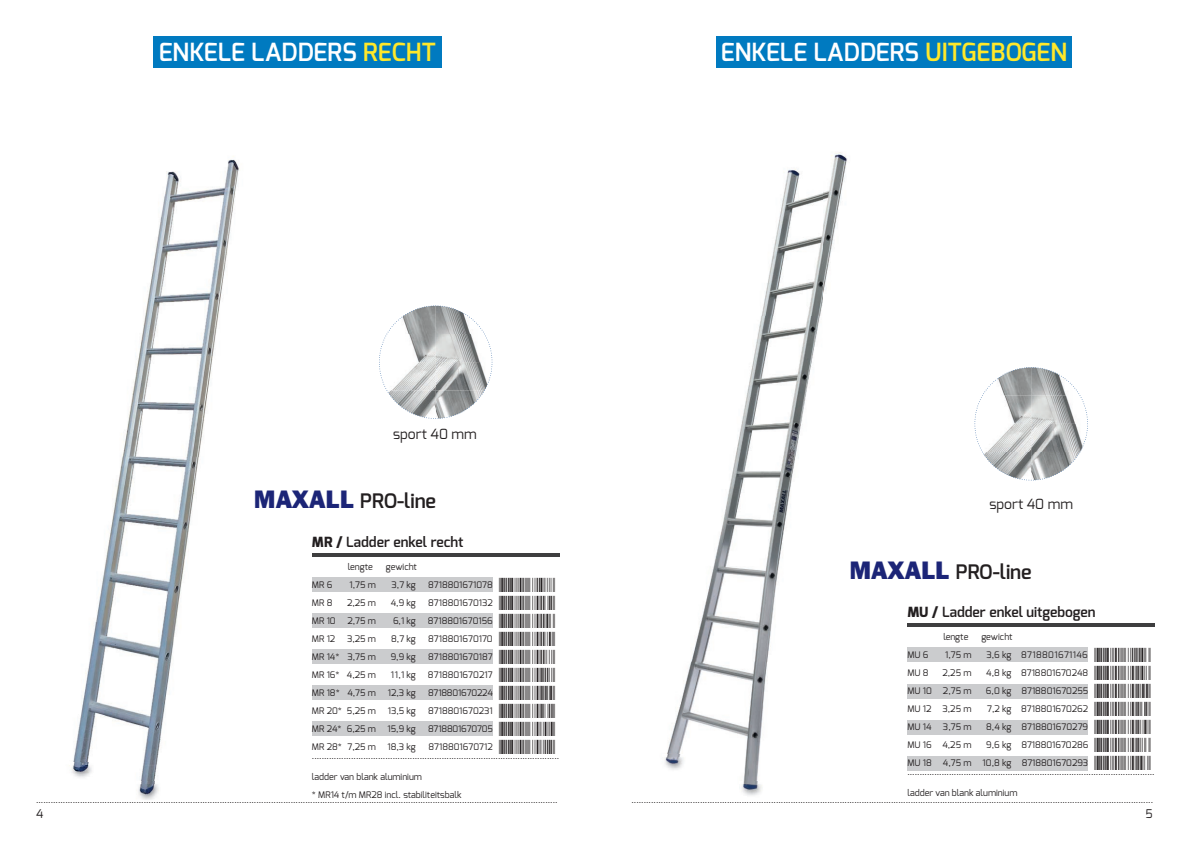
<style>
.page{position:relative;width:1191px;height:842px;background:#fff}
.page>*{position:absolute;margin:0;border:0;box-sizing:border-box;transform-origin:0 0}
.t1{font:600 25px "Exo";color:#fff}
.t2{font:600 20px "Exo";color:#231f20}
.t3{font:600 14px "Exo";color:#231f20}
.t4{font:14px "Exo";color:#231f20}
.t5{font:12px "Exo";color:#231f20}
.t6{font:9px/18px "Exo";color:#231f20}
.t7{font:9px "Exo";letter-spacing:-.02em;color:#231f20}
.t8{font:9px "Exo";letter-spacing:.04em;color:#231f20}
.s1{color:#ffe82a}
.s2{font-family:"Franklin Gothic";font-weight:800;font-size:26px;color:#1c2577}
.s3{font-weight:800}
</style>
<div class="page">
<div style="left:312px;top:577px;width:181px;height:14px;background:#cbccce"></div>
<div style="left:312px;top:613px;width:181px;height:14px;background:#cbccce"></div>
<div style="left:312px;top:649px;width:181px;height:14px;background:#cbccce"></div>
<div style="left:312px;top:685px;width:181px;height:14px;background:#cbccce"></div>
<div style="left:312px;top:721px;width:181px;height:14px;background:#cbccce"></div>
<hr style="left:312px;top:553px;width:247px;height:3px;background:#3e3e3f">
<svg style="left:379px;top:305px;width:113px;height:114px"></svg>
<img style="left:73px;top:156px;width:167px;height:628px">
<img style="left:73px;top:763px;width:21px;height:2px">
<img style="left:69px;top:765px;width:30px;height:16px">
<img style="left:138px;top:784px;width:21px;height:15px">
<div style="left:153px;top:36px;width:288px;height:32px;background:#007ac0"></div>
<div style="left:907px;top:648px;width:181px;height:14px;background:#cbccce"></div>
<div style="left:907px;top:684px;width:181px;height:14px;background:#cbccce"></div>
<div style="left:907px;top:720px;width:181px;height:14px;background:#cbccce"></div>
<div style="left:907px;top:756px;width:181px;height:14px;background:#cbccce"></div>
<hr style="left:907px;top:623px;width:248px;height:3px;background:#3e3e3f">
<svg style="left:974px;top:367px;width:114px;height:113px"></svg>
<img style="left:667px;top:152px;width:181px;height:629px">
<img style="left:743px;top:781px;width:15px;height:3px">
<img style="left:742px;top:784px;width:20px;height:12px">
<img style="left:667px;top:754px;width:18px;height:3px">
<img style="left:665px;top:757px;width:31px;height:21px">
<div style="left:716px;top:36px;width:356px;height:32px;background:#007ac0"></div>
<h1 class="t1" style="left:159px;top:36px;width:279px">ENKELE LADDERS <span class="s1">RECHT</span></h1>
<h1 class="t1" style="left:721px;top:36px;width:348px">ENKELE LADDERS <span class="s1">UITGEBOGEN</span></h1>
<h3 class="t4" style="left:393px;top:425px;width:85px">sport 40 mm</h3>
<h2 class="t2" style="left:254px;top:488px;width:184px"><span class="s2">MAXALL</span> PRO-line</h2>
<h3 class="t3" style="left:312px;top:533px;width:153px"><span class="s3">MR /</span> Ladder enkel recht</h3>
<p class="t6" style="left:348px;top:557px;width:26px">lengte</p>
<p class="t6" style="left:386px;top:557px;width:33px">gewicht</p>
<p class="t6" style="left:312px;top:575px;width:22px">MR 6</p>
<p class="t6" style="left:349px;top:575px;width:28px">1,75 m</p>
<p class="t6" style="left:391px;top:575px;width:26px">3,7 kg</p>
<p class="t6" style="left:428px;top:575px;width:78px">8718801671078 ★</p>
<p class="t6" style="left:312px;top:593px;width:22px">MR 8</p>
<p class="t6" style="left:347px;top:593px;width:30px">2,25 m</p>
<p class="t6" style="left:391px;top:593px;width:27px">4,9 kg</p>
<p class="t6" style="left:428px;top:593px;width:78px">8718801670132 ★</p>
<p class="t6" style="left:312px;top:611px;width:25px">MR 10</p>
<p class="t6" style="left:347px;top:611px;width:30px">2,75 m</p>
<p class="t6" style="left:393px;top:611px;width:24px">6,1 kg</p>
<p class="t6" style="left:428px;top:611px;width:79px">8718801670156 ★</p>
<p class="t6" style="left:312px;top:629px;width:25px">MR 12</p>
<p class="t6" style="left:347px;top:629px;width:30px">3,25 m</p>
<p class="t6" style="left:391px;top:629px;width:26px">8,7 kg</p>
<p class="t6" style="left:428px;top:629px;width:78px">8718801670170 ★</p>
<p class="t6" style="left:312px;top:647px;width:65px">MR 14* 3,75 m</p>
<p class="t6" style="left:391px;top:647px;width:27px">9,9 kg</p>
<p class="t6" style="left:428px;top:647px;width:78px">8718801670187 ★</p>
<p class="t6" style="left:312px;top:665px;width:66px">MR 16* 4,25 m</p>
<p class="t6" style="left:391px;top:665px;width:27px">11,1 kg</p>
<p class="t6" style="left:428px;top:665px;width:79px">8718801670217 ★</p>
<p class="t6" style="left:312px;top:683px;width:65px">MR 18* 4,75 m</p>
<p class="t6" style="left:388px;top:683px;width:30px">12,3 kg</p>
<p class="t7" style="left:428px;top:686px;width:79px">8718801670224 ★</p>
<p class="t6" style="left:312px;top:701px;width:66px">MR 20* 5,25 m</p>
<p class="t6" style="left:388px;top:701px;width:30px">13,5 kg</p>
<p class="t6" style="left:428px;top:701px;width:78px">8718801670231 ★</p>
<p class="t6" style="left:312px;top:719px;width:66px">MR 24* 6,25 m</p>
<p class="t6" style="left:387px;top:719px;width:30px">15,9 kg</p>
<p class="t7" style="left:428px;top:722px;width:78px">8718801670705 ★</p>
<p class="t6" style="left:312px;top:737px;width:66px">MR 28* 7,25 m</p>
<p class="t6" style="left:387px;top:737px;width:30px">18,3 kg</p>
<p class="t6" style="left:312px;top:742px;width:249px;line-height:9px;text-indent:117px">8718801670712 ★ .....................................................................................................</p>
<p class="t6" style="left:312px;top:767px;width:151px">ladder van blank aluminium<br>* MR14 t/m MR28 incl. stabiliteitsbalk</p>
<p class="t6" style="left:36px;top:791px;width:523px">.....................................................................................................................................................................................................................</p>
<h3 class="t4" style="left:989px;top:495px;width:85px">sport 40 mm</h3>
<h2 class="t2" style="left:849px;top:559px;width:184px"><span class="s2">MAXALL</span> PRO-line</h2>
<h3 class="t3" style="left:907px;top:603px;width:189px"><span class="s3">MU /</span> Ladder enkel uitgebogen</h3>
<p class="t6" style="left:943px;top:628px;width:26px">lengte</p>
<p class="t6" style="left:981px;top:628px;width:33px">gewicht</p>
<p class="t6" style="left:907px;top:646px;width:23px">MU 6</p>
<p class="t6" style="left:945px;top:646px;width:28px">1,75 m</p>
<p class="t8" style="left:986px;top:649px;width:116px">3,6 kg 8718801671146 ★</p>
<p class="t6" style="left:907px;top:664px;width:23px">MU 8</p>
<p class="t6" style="left:942px;top:664px;width:30px">2,25 m</p>
<p class="t6" style="left:986px;top:664px;width:116px">4,8 kg 8718801670248 ★</p>
<p class="t6" style="left:907px;top:682px;width:66px">MU 10 2,75 m</p>
<p class="t6" style="left:986px;top:682px;width:116px">6,0 kg 8718801670255 ★</p>
<p class="t6" style="left:907px;top:700px;width:66px">MU 12 3,25 m</p>
<p class="t6" style="left:987px;top:700px;width:115px">7,2 kg 8718801670262 ★</p>
<p class="t6" style="left:907px;top:718px;width:26px">MU 14</p>
<p class="t6" style="left:943px;top:718px;width:30px">3,75 m</p>
<p class="t6" style="left:986px;top:718px;width:116px">8,4 kg 8718801670279 ★</p>
<p class="t6" style="left:907px;top:736px;width:66px">MU 16 4,25 m</p>
<p class="t6" style="left:907px;top:736px;width:195px;text-align:right">9,6 kg 8718801670286 ★<br>MU 18 4,75 m 10,8 kg 8718801670293 ★</p>
<p class="t6" style="left:907px;top:763px;width:249px">.....................................................................................................</p>
<p class="t6" style="left:907px;top:784px;width:112px">ladder van blank aluminium</p>
<p class="t6" style="left:631px;top:791px;width:523px">.....................................................................................................................................................................................................................</p>
<h3 class="t5" style="left:36px;top:806px;width:9px">4</h3>
<h3 class="t5" style="left:1145px;top:806px;width:9px">5</h3>
</div>
